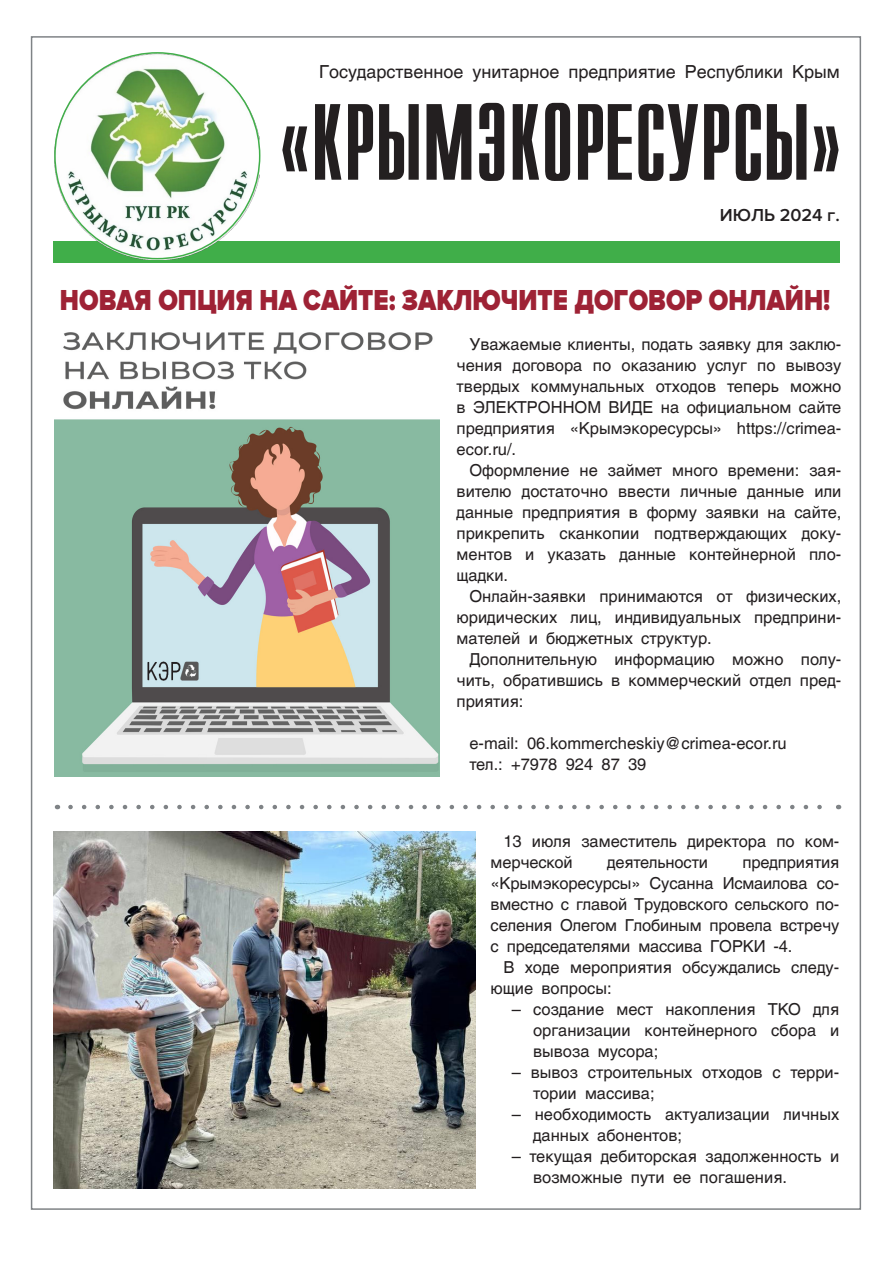
<style>
.page{position:relative;width:893px;height:1263px;background:#fff}
.page>*{position:absolute;margin:0;border:0;box-sizing:border-box;transform-origin:0 0}
.t1{font:90px "Compact";color:#231f20;scale:.95 1}
.t2{font:900 30px "Proxima Nova";color:#9e2235;scale:.85 1}
.t3{font:18px "AG Helvetica";color:#231f20}
.t4{font:600 18px "Proxima Nova";color:#231f20}
.t5{font:16.5px/21px "AG Helvetica";color:#231f20;text-align:justify}
</style>
<div class="page">
<div style="left:53px;top:241px;width:787px;height:22px;background:#40ae49"></div>
<svg style="left:70px;top:805px;width:752px;height:4px"></svg>
<img style="left:55px;top:332px;width:385px;height:444px">
<img style="left:54px;top:832px;width:422px;height:356px">
<img style="left:54px;top:53px;width:205px;height:206px">
<p class="t3" style="left:319px;top:62px;width:522px">Государственное унитарное предприятие Республики Крым</p>
<h1 class="t1" style="left:279px;top:88px;width:595px">«КРЫМЭКОРЕСУРСЫ»</h1>
<p class="t4" style="left:720px;top:205px;width:121px">ИЮЛЬ 2024 г.</p>
<h2 class="t2" style="left:60px;top:283px;width:908px">НОВАЯ ОПЦИЯ НА САЙТЕ: ЗАКЛЮЧИТЕ ДОГОВОР ОНЛАЙН!</h2>
<p class="t5" style="left:457px;top:334px;width:386px;text-indent:13px">Уважаемые клиенты, подать заявку для заклю&shy;чения договора по оказанию услуг по вывозу твердых коммунальных отходов теперь можно в ЭЛЕКТРОННОМ ВИДЕ на официальном сайте предприятия «Крымэкоресурсы» https://crimea&shy;ecor.ru/.</p>
<p class="t5" style="left:457px;top:460px;width:386px;text-indent:13px">Оформление не займет много времени: зая&shy;вителю достаточно ввести личные данные или данные предприятия в форму заявки на сайте, прикрепить сканкопии подтверждающих доку&shy;ментов и указать данные контейнерной пло&shy;щадки.</p>
<p class="t5" style="left:457px;top:586px;width:386px;text-indent:13px">Онлайн-заявки принимаются от физических, юридических лиц, индивидуальных предприни&shy;мателей и бюджетных структур.</p>
<p class="t5" style="left:457px;top:649px;width:386px;text-indent:13px">Дополнительную информацию можно полу&shy;чить, обратившись в коммерческий отдел пред&shy;приятия:</p>
<p class="t5" style="left:469px;top:733px;width:319px">e-mail: 06.kommercheskiy@crimea-ecor.ru тел.: +7978 924 87 39</p>
<p class="t5" style="left:491px;top:831px;width:350px;text-indent:13px">13 июля заместитель директора по ком&shy;мерческой</p>
<p class="t5" style="left:491px;top:852px;width:350px;text-indent:252px">предприятия «Крымэкоресурсы» Сусанна Исмаилова со&shy;вместно с главой Трудовского сельского по&shy;селения Олегом Глобиным провела встречу с председателями массива ГОРКИ -4.</p>
<p class="t5" style="left:491px;top:957px;width:350px;text-indent:13px">В ходе мероприятия обсуждались следу&shy;ющие вопросы:</p>
<p class="t5" style="left:533px;top:999px;width:308px;text-indent:-21px">– создание мест накопления ТКО для организации контейнерного сбора и вывоза мусора;</p>
<p class="t5" style="left:533px;top:1062px;width:308px;text-indent:-21px">– вывоз строительных отходов с терри&shy;тории массива;</p>
<p class="t5" style="left:533px;top:1104px;width:308px;text-indent:-21px">– необходимость актуализации личных данных абонентов;</p>
<p class="t5" style="left:533px;top:1146px;width:308px;text-indent:-21px">– текущая дебиторская задолженность и возможные пути ее погашения.</p>
<p class="t5" style="left:607px;top:852px;width:102px">деятельности</p>
</div>
